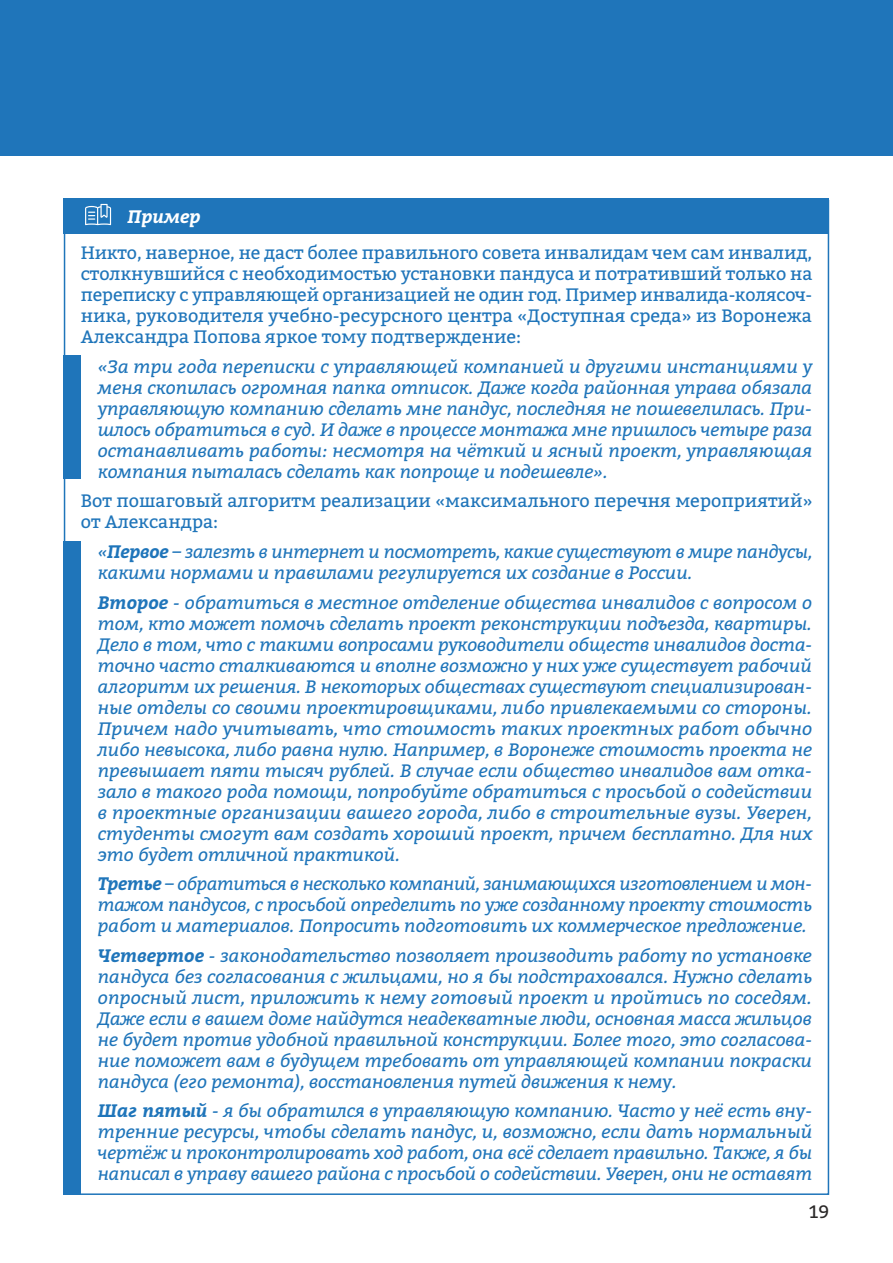
<style>
.page{position:relative;width:893px;height:1263px;background:#fff}
.page>*{position:absolute;margin:0;border:0;box-sizing:border-box;transform-origin:0 0}
.t1{font:italic 18px/21px "Bitter";color:#1f75ba;text-align:justify}
.t2{font:18px/21px "Bitter";color:#1f75ba;text-align:justify}
.t3{font:italic 700 18px "Bitter";color:#fff}
.t4{font:18px "Bitter";color:#2b2929}
.s1{font-weight:700}
</style>
<div class="page">
<div style="left:0;top:0;width:893px;height:155px;background:#1f75ba"></div>
<div style="left:64px;top:198px;width:765px;height:35px;background:#1f75ba"></div>
<svg style="left:85px;top:204px;width:26px;height:21px"></svg>
<div style="left:64px;top:355px;width:17px;height:123px;background:#1f75ba"></div>
<div style="left:64px;top:541px;width:17px;height:654px;background:#1f75ba"></div>
<p class="t3" style="left:128px;top:202px;width:74px">Пример</p>
<p class="t2" style="left:81px;top:242px;width:733px">Никто, наверное, не даст более правильного совета инвалидам чем сам инвалид, столкнувшийся с необходимостью установки пандуса и потративший только на переписку с управляющей организацией не один год. Пример инвалида-колясоч&shy;ника, руководителя учебно-ресурсного центра «Доступная среда» из Воронежа Александра Попова яркое тому подтверждение:</p>
<p class="t1" style="left:98px;top:356px;width:716px">«За три года переписки с управляющей компанией и другими инстанциями у меня скопилась огромная папка отписок. Даже когда районная управа обязала управляющую компанию сделать мне пандус, последняя не пошевелилась. При&shy;шлось обратиться в суд. И даже в процессе монтажа мне пришлось четыре раза останавливать работы: несмотря на чёткий и ясный проект, управляющая компания пыталась сделать как попроще и подешевле».</p>
<p class="t2" style="left:81px;top:490px;width:733px">Вот пошаговый алгоритм реализации «максимального перечня мероприятий» от Александра:</p>
<p class="t1" style="left:98px;top:541px;width:716px">«<span class="s1">Первое</span> – залезть в интернет и посмотреть, какие существуют в мире пандусы, какими нормами и правилами регулируется их создание в России.</p>
<p class="t1" style="left:98px;top:591px;width:716px"><span class="s1">Второе</span> - обратиться в местное отделение общества инвалидов с вопросом о том, кто может помочь сделать проект реконструкции подъезда, квартиры.<br>Дело в том, что с такими вопросами руководители обществ инвалидов доста&shy;точно часто сталкиваются и вполне возможно у них уже существует рабочий алгоритм их решения. В некоторых обществах существуют специализирован&shy;ные отделы со своими проектировщиками, либо привлекаемыми со стороны.<br>Причем надо учитывать, что стоимость таких проектных работ обычно либо невысока, либо равна нулю. Например, в Воронеже стоимость проекта не превышает пяти тысяч рублей. В случае если общество инвалидов вам отка&shy;зало в такого рода помощи, попробуйте обратиться с просьбой о содействии в проектные организации вашего города, либо в строительные вузы. Уверен, студенты смогут вам создать хороший проект, причем бесплатно. Для них это будет отличной практикой.</p>
<p class="t1" style="left:98px;top:873px;width:716px"><span class="s1">Третье</span> – обратиться в несколько компаний, занимающихся изготовлением и мон&shy;тажом пандусов, с просьбой определить по уже созданному проекту стоимость работ и материалов. Попросить подготовить их коммерческое предложение.</p>
<p class="t1" style="left:98px;top:944px;width:716px"><span class="s1">Четвертое</span> - законодательство позволяет производить работу по установке пандуса без согласования с жильцами, но я бы подстраховался. Нужно сделать опросный лист, приложить к нему готовый проект и пройтись по соседям.<br>Даже если в вашем доме найдутся неадекватные люди, основная масса жильцов не будет против удобной правильной конструкции. Более того, это согласова&shy;ние поможет вам в будущем требовать от управляющей компании покраски пандуса (его ремонта), восстановления путей движения к нему.</p>
<p class="t1" style="left:98px;top:1100px;width:716px"><span class="s1">Шаг пятый</span> - я бы обратился в управляющую компанию. Часто у неё есть вну&shy;тренние ресурсы, чтобы сделать пандус, и, возможно, если дать нормальный чертёж и проконтролировать ход работ, она всё сделает правильно. Также, я бы написал в управу вашего района с просьбой о содействии. Уверен, они не оставят</p>
<p class="t4" style="left:809px;top:1199px;width:22px">19</p>
</div>
